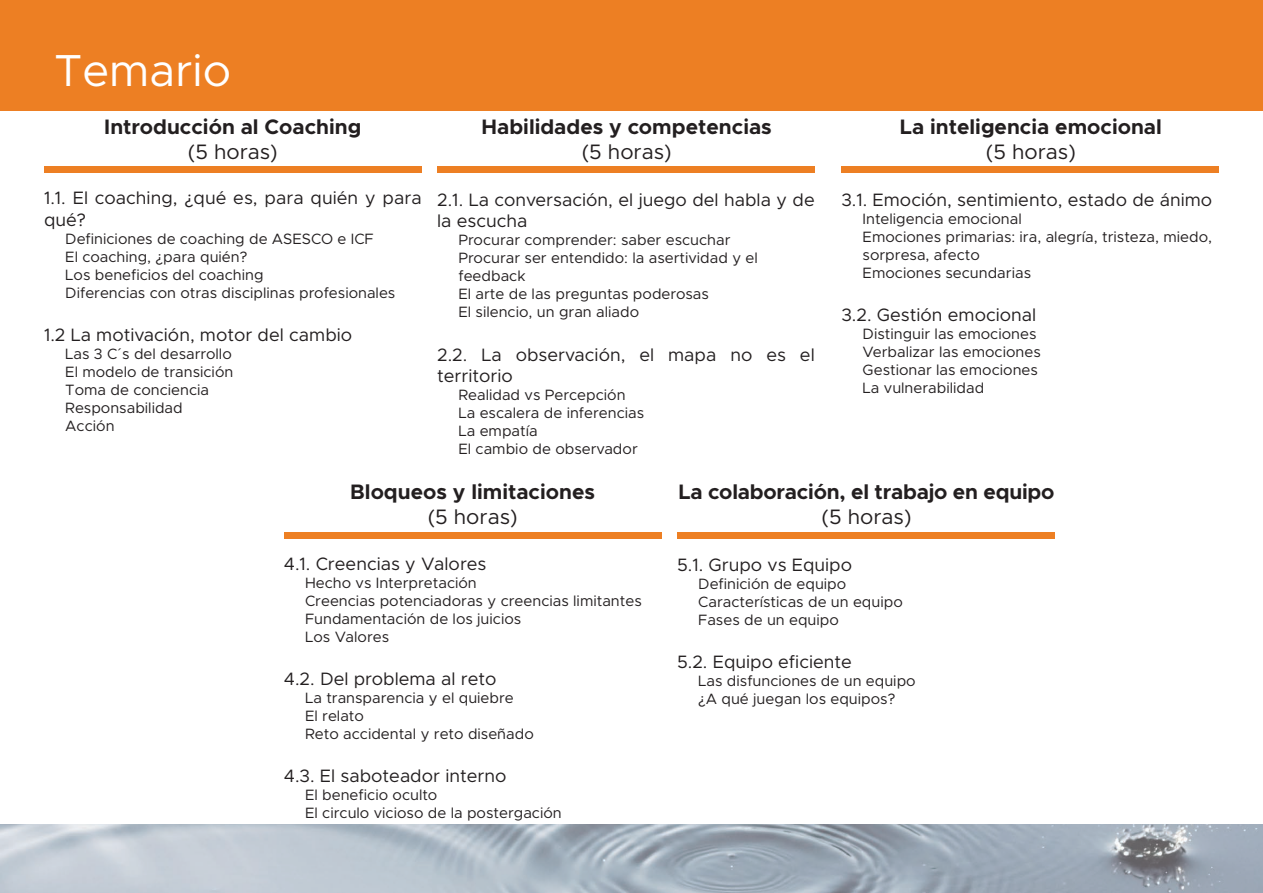
<style>
.page{position:relative;width:1263px;height:893px;background:#fff}
.page>*{position:absolute;margin:0;border:0;box-sizing:border-box;transform-origin:0 0}
.t1{font:45px "Metropolis";color:#fff}
.t2{font:700 21px "Metropolis";color:#231f20}
.t3{font:21px "Metropolis";color:#231f20}
.t4{font:18px/21.6px "Metropolis";color:#231f20}
.t5{font:15px/18px "Metropolis";color:#231f20}
</style>
<div class="page">
<div style="left:0;top:0;width:1262px;height:110px;background:#ed7f23"></div>
<img style="left:1px;top:825px;width:1262px;height:68px">
<div style="left:44px;top:166px;width:378px;height:7px;background:#ed7f23"></div>
<div style="left:437px;top:166px;width:378px;height:7px;background:#ed7f23"></div>
<div style="left:841px;top:166px;width:378px;height:7px;background:#ed7f23"></div>
<div style="left:284px;top:532px;width:377px;height:6px;background:#ed7f23"></div>
<div style="left:677px;top:532px;width:377px;height:6px;background:#ed7f23"></div>
<p class="t1" style="left:54px;top:42px;width:179px">Temario</p>
<p class="t2" style="left:104px;top:113px;width:258px">Introducción al Coaching</p>
<p class="t3" style="left:188px;top:139px;width:91px">(5 horas)</p>
<p class="t4" style="left:44px;top:187px;width:379px">1.1. El coaching, ¿qué es, para quién y para qué?</p>
<p class="t5" style="left:65px;top:230px;width:310px">Definiciones de coaching de ASESCO e ICF</p>
<p class="t5" style="left:65px;top:248px;width:184px">El coaching, ¿para quién?</p>
<p class="t5" style="left:65px;top:266px;width:200px">Los beneficios del coaching</p>
<p class="t5" style="left:65px;top:284px;width:332px">Diferencias con otras disciplinas profesionales</p>
<p class="t4" style="left:44px;top:324px;width:310px">1.2 La motivación, motor del cambio</p>
<p class="t5" style="left:65px;top:345px;width:168px">Las 3 C´s del desarrollo</p>
<p class="t5" style="left:65px;top:363px;width:170px">El modelo de transición</p>
<p class="t5" style="left:65px;top:381px;width:145px">Toma de conciencia</p>
<p class="t5" style="left:65px;top:399px;width:119px">Responsabilidad</p>
<p class="t5" style="left:65px;top:417px;width:51px">Acción</p>
<p class="t2" style="left:482px;top:113px;width:292px">Habilidades y competencias</p>
<p class="t3" style="left:582px;top:139px;width:91px">(5 horas)</p>
<p class="t4" style="left:437px;top:189px;width:379px">2.1. La conversación, el juego del habla y de la escucha</p>
<p class="t5" style="left:458px;top:231px;width:274px">Procurar comprender: saber escuchar</p>
<p class="t5" style="left:458px;top:249px;width:301px">Procurar ser entendido: la asertividad y el feedback</p>
<p class="t5" style="left:458px;top:285px;width:252px">El arte de las preguntas poderosas</p>
<p class="t5" style="left:458px;top:303px;width:182px">El silencio, un gran aliado</p>
<p class="t4" style="left:437px;top:344px;width:379px">2.2. La observación, el mapa no es el territorio</p>
<p class="t5" style="left:458px;top:386px;width:169px">Realidad vs Percepción</p>
<p class="t5" style="left:458px;top:404px;width:187px">La escalera de inferencias</p>
<p class="t5" style="left:458px;top:422px;width:81px">La empatía</p>
<p class="t5" style="left:458px;top:440px;width:181px">El cambio de observador</p>
<p class="t2" style="left:900px;top:113px;width:263px">La inteligencia emocional</p>
<p class="t3" style="left:986px;top:139px;width:91px">(5 horas)</p>
<p class="t4" style="left:841px;top:189px;width:372px">3.1. Emoción, sentimiento, estado de ánimo</p>
<p class="t5" style="left:863px;top:210px;width:161px">Inteligencia emocional</p>
<p class="t5" style="left:863px;top:228px;width:351px">Emociones primarias: ira, alegría, tristeza, miedo, sorpresa, afecto</p>
<p class="t5" style="left:863px;top:264px;width:170px">Emociones secundarias</p>
<p class="t4" style="left:841px;top:304px;width:196px">3.2. Gestión emocional</p>
<p class="t5" style="left:863px;top:325px;width:175px">Distinguir las emociones</p>
<p class="t5" style="left:863px;top:343px;width:180px">Verbalizar las emociones</p>
<p class="t5" style="left:863px;top:361px;width:177px">Gestionar las emociones</p>
<p class="t5" style="left:863px;top:379px;width:123px">La vulnerabilidad</p>
<p class="t2" style="left:350px;top:478px;width:246px">Bloqueos y limitaciones</p>
<p class="t3" style="left:428px;top:504px;width:91px">(5 horas)</p>
<p class="t4" style="left:284px;top:553px;width:204px">4.1. Creencias y Valores</p>
<p class="t5" style="left:305px;top:573px;width:173px">Hecho vs Interpretación</p>
<p class="t5" style="left:305px;top:591px;width:338px">Creencias potenciadoras y creencias limitantes</p>
<p class="t5" style="left:305px;top:609px;width:218px">Fundamentación de los juicios</p>
<p class="t5" style="left:305px;top:627px;width:86px">Los Valores</p>
<p class="t4" style="left:284px;top:668px;width:214px">4.2. Del problema al reto</p>
<p class="t5" style="left:305px;top:689px;width:210px">La transparencia y el quiebre</p>
<p class="t5" style="left:305px;top:707px;width:60px">El relato</p>
<p class="t5" style="left:305px;top:725px;width:230px">Reto accidental y reto diseñado</p>
<p class="t4" style="left:284px;top:765px;width:224px">4.3. El saboteador interno</p>
<p class="t5" style="left:305px;top:786px;width:134px">El beneficio oculto</p>
<p class="t5" style="left:305px;top:804px;width:258px">El circulo vicioso de la postergación</p>
<p class="t2" style="left:678px;top:478px;width:377px">La colaboración, el trabajo en equipo</p>
<p class="t3" style="left:821px;top:504px;width:91px">(5 horas)</p>
<p class="t4" style="left:677px;top:554px;width:177px">5.1. Grupo vs Equipo</p>
<p class="t5" style="left:698px;top:575px;width:150px">Definición de equipo</p>
<p class="t5" style="left:698px;top:593px;width:206px">Características de un equipo</p>
<p class="t5" style="left:698px;top:611px;width:142px">Fases de un equipo</p>
<p class="t4" style="left:677px;top:651px;width:176px">5.2. Equipo eficiente</p>
<p class="t5" style="left:698px;top:672px;width:219px">Las disfunciones de un equipo</p>
<p class="t5" style="left:698px;top:690px;width:199px">¿A qué juegan los equipos?</p>
</div>
